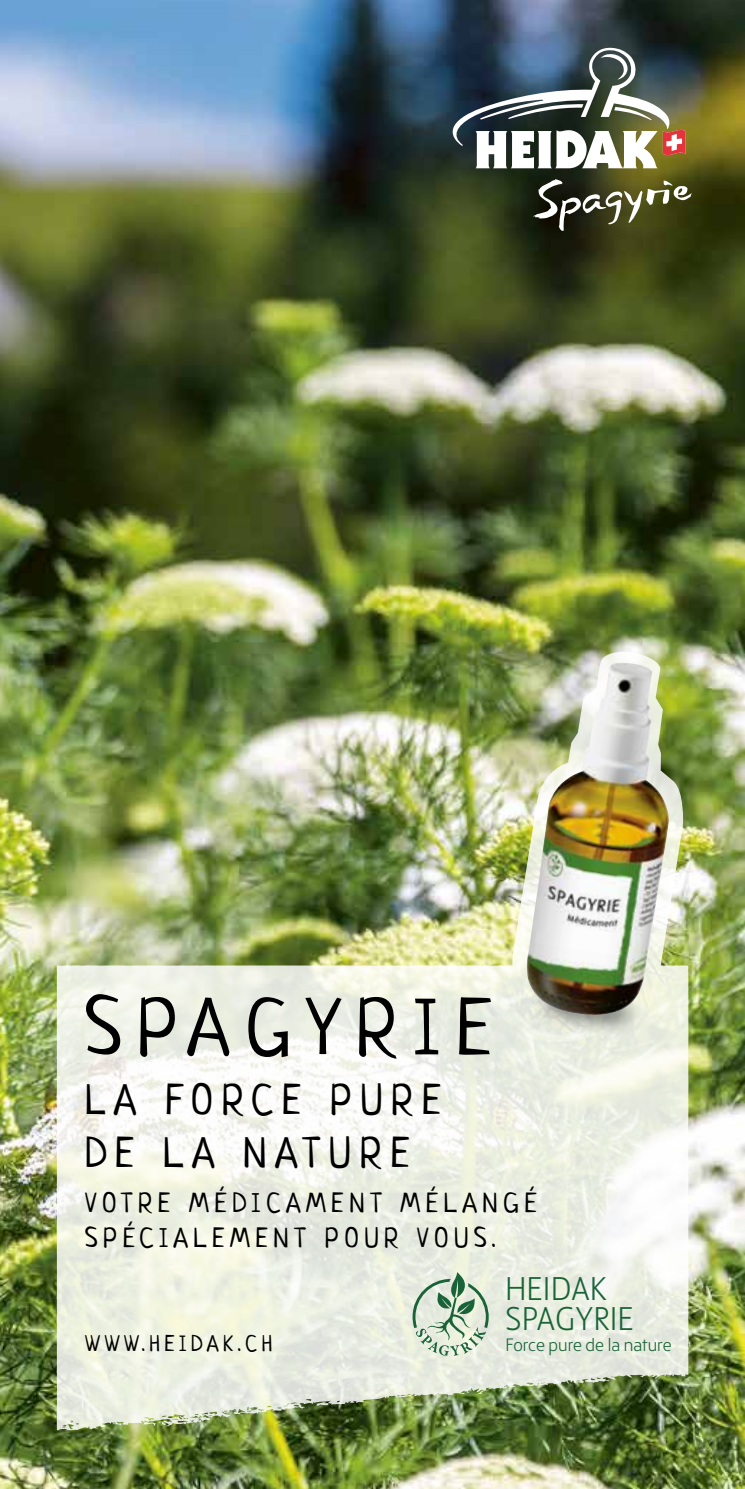
<style>
.page{position:relative;width:745px;height:1489px;background:#fff}
.page>*{position:absolute;margin:0;border:0;box-sizing:border-box;transform-origin:0 0}
.t1{font:80px "Neucha";letter-spacing:.2em;color:#000}
.t2{font:42.5px/52.5px "Neucha";letter-spacing:.2em;color:#000}
.t3{font:300 33.25px/30px "FS Blake";color:#1a6338}
.t4{font:27.5px/35px "Neucha";letter-spacing:.2em;color:#000}
.t5{font:22.5px "Neucha";letter-spacing:.2em;color:#000}
.t6{font:300 18.25px "FS Blake";letter-spacing:-.005em;color:#1a6338}
</style>
<div class="page">
<img style="left:1px;top:0;width:743px;height:1488px">
<svg style="left:452px;top:48px;width:233px;height:120px"></svg>
<svg style="left:532px;top:179px;width:159px;height:52px;background:#57573a"></svg>
<img style="left:57px;top:650px;width:631px;height:780px">
<div style="left:527px;top:979px;width:118px;height:58px;background:#000;opacity:.5"></div>
<img style="left:525px;top:662px;width:144px;height:356px">
<svg style="left:412px;top:1271px;width:76px;height:84px;background:#bdd0bc"></svg>
<hr style="left:0;top:0;width:1px;height:1488px;background:#000">
<h1 class="t1" style="left:85px;top:977px;width:408px">SPAGYRIE</h1>
<h2 class="t2" style="left:85px;top:1073px;width:357px">LA FORCE PURE<br>DE LA NATURE</h2>
<p class="t4" style="left:85px;top:1184px;width:453px">VOTRE MÉDICAMENT MÉLANGÉ<br>SPÉCIALEMENT POUR VOUS.</p>
<p class="t5" style="left:85px;top:1328px;width:188px">WWW.HEIDAK.CH</p>
<p class="t3" style="left:504px;top:1271px;width:130px">HEIDAK<br>SPAGYRIE</p>
<p class="t6" style="left:505px;top:1332px;width:167px">Force pure de la nature</p>
</div>
